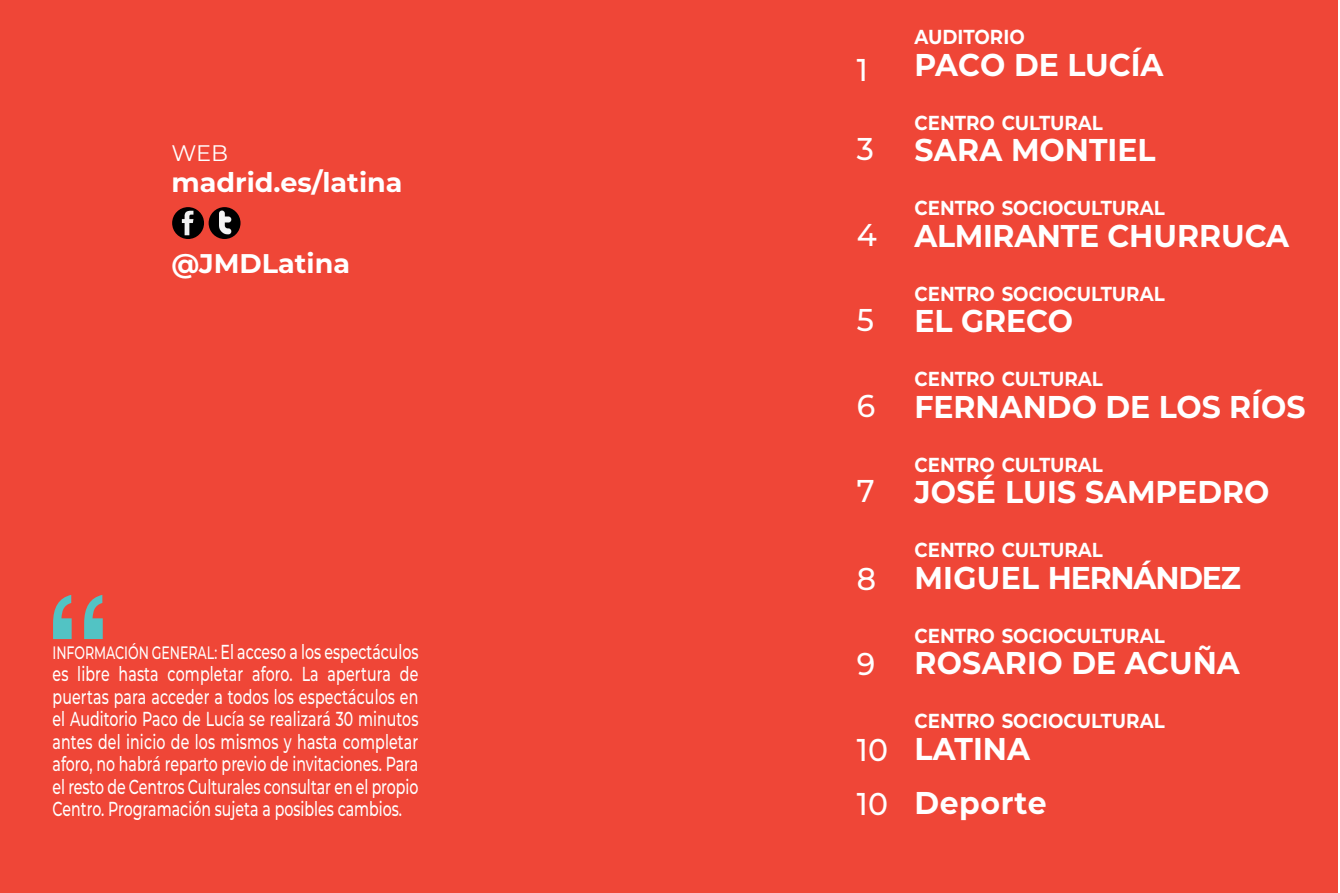
<style>
.page{position:relative;width:1340px;height:893px;background:#fff}
.page>*{position:absolute;margin:0;border:0;box-sizing:border-box;transform-origin:0 0}
.t1{font:700 condensed 162px "Helvetica";color:#52c3c4}
.t2{font:700 31.5px/54px "Montserrat";color:#fff;scale:.95 1}
.t3{font:700 31.5px "Montserrat";letter-spacing:-.04em;color:#fff;scale:.95 1}
.t4{font:500 31.5px/54px "Montserrat";color:#fff;scale:.95 1}
.t5{font:700 27px "Montserrat";color:#fff}
.t6{font:22.5px "Montserrat";color:#fff}
.t7{font:500 20.25px/22.5px "Montserrat";color:#fff;text-align:justify;scale:.7 1}
.t8{font:700 20.25px "Montserrat";color:#fff;scale:.9 1}
.s1{font-size:18px}
</style>
<div class="page">
<div style="left:0;top:0;width:1337px;height:893px;background:#ef4637"></div>
<img style="left:172px;top:207px;width:32px;height:32px;border-radius:50%">
<img style="left:209px;top:207px;width:31px;height:32px;border-radius:50%">
<p class="t6" style="left:171px;top:144px;width:58px">WEB</p>
<h3 class="t5" style="left:171px;top:172px;width:232px">MADRID.ES/LATINA</h3>
<h3 class="t5" style="left:171px;top:253px;width:180px">@JMDLATINA</h3>
<h1 class="t1" style="left:45px;top:562px;width:68px">“</h1>
<p class="t7" style="left:53px;top:642px;width:524px"><span class="s1">INFORMACIÓN GENERAL:</span> El acceso a los espectáculos es libre hasta completar aforo. La apertura de puertas para acceder a todos los espectáculos en el Auditorio Paco de Lucía se realizará 30 minutos antes del inicio de los mismos y hasta completar aforo, no habrá reparto previo de invitaciones. Para el resto de Centros Culturales consultar en el propio Centro. Programación sujeta a posibles cambios.</p>
<h2 class="t4" style="left:857px;top:46px;width:13px">1</h2>
<h2 class="t4" style="left:857px;top:124px;width:20px">3</h2>
<h2 class="t4" style="left:857px;top:210px;width:23px">4</h2>
<h2 class="t4" style="left:857px;top:295px;width:20px">5</h2>
<h2 class="t4" style="left:857px;top:381px;width:21px">6</h2>
<h2 class="t4" style="left:857px;top:466px;width:20px">7</h2>
<h2 class="t4" style="left:857px;top:554px;width:22px">8</h2>
<h2 class="t4" style="left:857px;top:640px;width:21px">9</h2>
<h2 class="t4" style="left:857px;top:725px;width:34px">10<br>10</h2>
<p class="t8" style="left:914px;top:29px;width:124px">AUDITORIO</p>
<h2 class="t2" style="left:914px;top:40px;width:259px">PACO DE LUCÍA</h2>
<p class="t8" style="left:914px;top:115px;width:211px">CENTRO CULTURAL</p>
<h2 class="t2" style="left:914px;top:126px;width:255px">SARA MONTIEL</h2>
<p class="t8" style="left:914px;top:200px;width:279px">CENTRO SOCIOCULTURAL</p>
<h2 class="t2" style="left:914px;top:211px;width:391px">ALMIRANTE CHURRUCA</h2>
<p class="t8" style="left:914px;top:286px;width:279px">CENTRO SOCIOCULTURAL</p>
<h2 class="t2" style="left:914px;top:297px;width:168px">EL GRECO</h2>
<p class="t8" style="left:914px;top:371px;width:211px">CENTRO CULTURAL</p>
<h2 class="t2" style="left:914px;top:382px;width:413px">FERNANDO DE LOS RÍOS</h2>
<p class="t8" style="left:914px;top:457px;width:211px">CENTRO CULTURAL</p>
<h2 class="t2" style="left:914px;top:468px;width:375px">JOSÉ LUIS SAMPEDRO</h2>
<p class="t8" style="left:914px;top:542px;width:211px">CENTRO CULTURAL</p>
<h2 class="t3" style="left:914px;top:566px;width:345px">MIGUEL HERNÁNDEZ</h2>
<p class="t8" style="left:914px;top:628px;width:279px">CENTRO SOCIOCULTURAL</p>
<h2 class="t2" style="left:914px;top:639px;width:339px">ROSARIO DE ACUÑA</h2>
<p class="t8" style="left:914px;top:713px;width:279px">CENTRO SOCIOCULTURAL</p>
<h2 class="t2" style="left:914px;top:724px;width:141px">LATINA<br>DEPORTE</h2>
</div>
